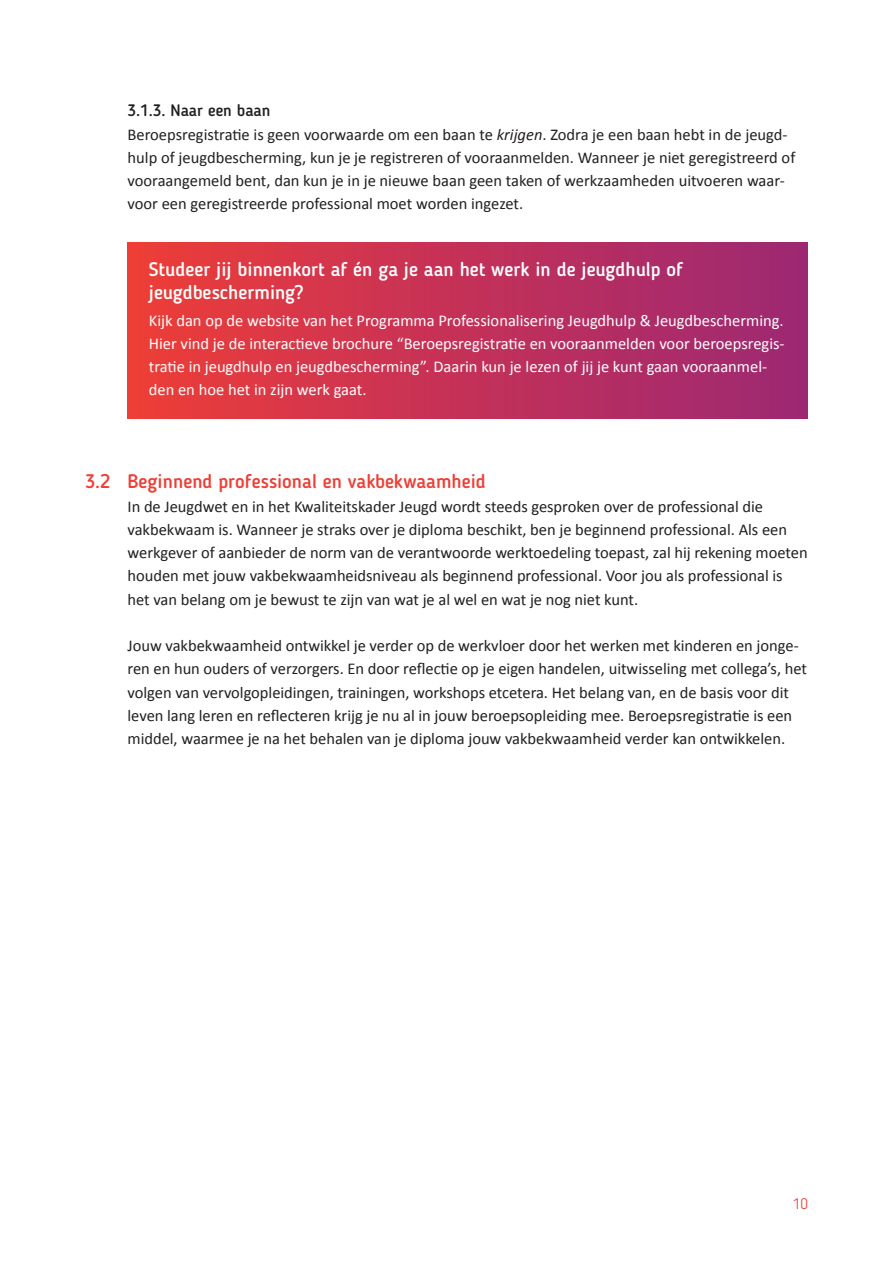
<style>
.page{position:relative;width:893px;height:1263px;background:#fff}
.page>*{position:absolute;margin:0;border:0;box-sizing:border-box;transform-origin:0 0}
.Tussenkop{font:500 19.5px/23.2px "Blogger Sans";color:#fff}
.Tussenkop-2{font:500 19.5px "Blogger Sans";color:#ee3e35}
.Platte_tekst{font:16.5px/23.2px "Calibri";color:#231f20}
.kadertekst{font:16.5px/23.2px "Calibri";color:#fff}
.Tussenkop_Sub{font:500 16.5px "Blogger Sans";color:#231f20}
.t1{font:300 15px "Blogger Sans";color:#ee3e35}
.s1{font-style:italic}
</style>
<div class="page">
<div style="left:128px;top:242px;width:680px;height:176px;background:linear-gradient(to right,#ed3d39,#9b2774)"></div>
<p class="Tussenkop_Sub" style="left:128px;top:101px;width:145px">3.1.3. Naar een baan</p>
<p class="Platte_tekst" style="left:128px;top:122px;width:669px">Beroepsregistratie is geen voorwaarde om een baan te <span class="s1">krijgen</span>. Zodra je een baan hebt in de jeugd&shy;hulp of jeugdbescherming, kun je je registreren of vooraanmelden. Wanneer je niet geregistreerd of vooraangemeld bent, dan kun je in je nieuwe baan geen taken of werkzaamheden uitvoeren waar&shy;voor een geregistreerde professional moet worden ingezet.</p>
<p class="Tussenkop" style="left:149px;top:257px;width:536px">Studeer jij binnenkort af én ga je aan het werk in de jeugdhulp of jeugdbescherming?</p>
<p class="kadertekst" style="left:149px;top:308px;width:637px">Kijk dan op de website van het Programma Professionalisering Jeugdhulp &amp; Jeugdbescherming.<br>Hier vind je de interactieve brochure “Beroepsregistratie en vooraanmelden voor beroepsregis&shy;tratie in jeugdhulp en jeugdbescherming”. Daarin kun je lezen of jij je kunt gaan vooraanmel&shy;den en hoe het in zijn werk gaat.</p>
<p class="Tussenkop-2" style="left:85px;top:470px;width:402px">3.2 Beginnend professional en vakbekwaamheid</p>
<p class="Platte_tekst" style="left:128px;top:494px;width:682px">In de Jeugdwet en in het Kwaliteitskader Jeugd wordt steeds gesproken over de professional die vakbekwaam is. Wanneer je straks over je diploma beschikt, ben je beginnend professional. Als een werkgever of aanbieder de norm van de verantwoorde werktoedeling toepast, zal hij rekening moeten houden met jouw vakbekwaamheidsniveau als beginnend professional. Voor jou als professional is het van belang om je bewust te zijn van wat je al wel en wat je nog niet kunt.</p>
<p class="Platte_tekst" style="left:128px;top:634px;width:681px">Jouw vakbekwaamheid ontwikkel je verder op de werkvloer door het werken met kinderen en jonge&shy;ren en hun ouders of verzorgers. En door reflectie op je eigen handelen, uitwisseling met collega’s, het volgen van vervolgopleidingen, trainingen, workshops etcetera. Het belang van, en de basis voor dit leven lang leren en reflecteren krijg je nu al in jouw beroepsopleiding mee. Beroepsregistratie is een middel, waarmee je na het behalen van je diploma jouw vakbekwaamheid verder kan ontwikkelen.</p>
<p class="t1" style="left:793px;top:1195px;width:16px">10</p>
</div>
